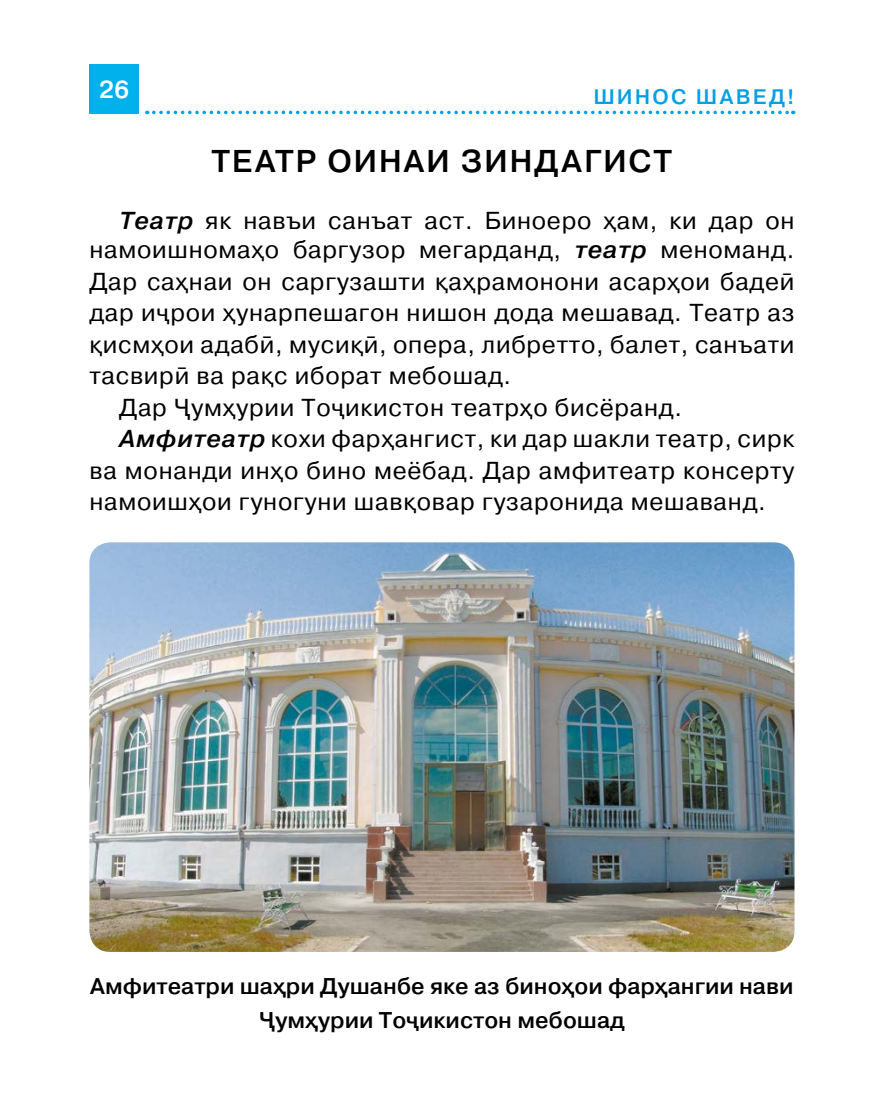
<style>
.page{position:relative;width:869px;height:1117px;background:#fff}
.page>*{position:absolute;margin:0;border:0;box-sizing:border-box;transform-origin:0 0}
.t1{font:500 31.5px "Pragmatica";letter-spacing:.055em;color:#000}
.t2{font:24.5px "Pragmatica";letter-spacing:.03em;color:#000}
.t3{font:500 24.5px "Pragmatica";color:#fff}
.t4{font:500 22.75px/33.6px "Pragmatica";color:#000;text-align:center}
.t5{font:500 21px "Pragmatica";letter-spacing:.105em;color:#009fe3}
.s1{font-weight:500;font-style:italic}
</style>
<div class="page">
<div style="left:89px;top:64px;width:50px;height:50px;background:#00b1eb"></div>
<svg style="left:154px;top:111px;width:639px;height:3px"></svg>
<img style="left:89px;top:542px;width:705px;height:409px">
<p class="t3" style="left:99px;top:74px;width:32px">26</p>
<p class="t5" style="left:593px;top:83px;width:202px">ШИНОС ШАВЕД!</p>
<p class="t1" style="left:211px;top:141px;width:462px">ТЕАТР ОИНАИ ЗИНДАГИСТ</p>
<p class="t2" style="left:119px;top:205px;width:676px"><span class="s1">Театр</span> як навъи санъат аст. Биноеро ҳам, ки дар он</p>
<p class="t2" style="left:89px;top:234px;width:706px">намоишномаҳо баргузор мегарданд, <span class="s1">театр</span> меноманд.</p>
<p class="t2" style="left:89px;top:266px;width:706px">Дар саҳнаи он саргузашти қаҳрамонони асарҳои бадеӣ</p>
<p class="t2" style="left:89px;top:297px;width:706px">дар иҷрои ҳунарпешагон нишон дода мешавад. Театр аз</p>
<p class="t2" style="left:89px;top:329px;width:706px">қисмҳои адабӣ, мусиқӣ, опера, либретто, балет, санъати</p>
<p class="t2" style="left:89px;top:360px;width:423px">тасвирӣ ва рақс иборат мебошад.</p>
<p class="t2" style="left:119px;top:392px;width:564px">Дар Ҷумҳурии Тоҷикистон театрҳо бисёранд.</p>
<p class="t2" style="left:119px;top:423px;width:676px"><span class="s1">Амфитеатр</span> кохи фарҳангист, ки дар шакли театр, сирк</p>
<p class="t2" style="left:89px;top:455px;width:706px">ва монанди инҳо бино меёбад. Дар амфитеатр консерту</p>
<p class="t2" style="left:89px;top:486px;width:677px">намоишҳои гуногуни шавқовар гузаронида мешаванд.</p>
<p class="t4" style="left:90px;top:968px;width:704px">Амфитеатри шаҳри Душанбе яке аз биноҳои фарҳангии нави<br>Ҷумҳурии Тоҷикистон мебошад</p>
</div>
